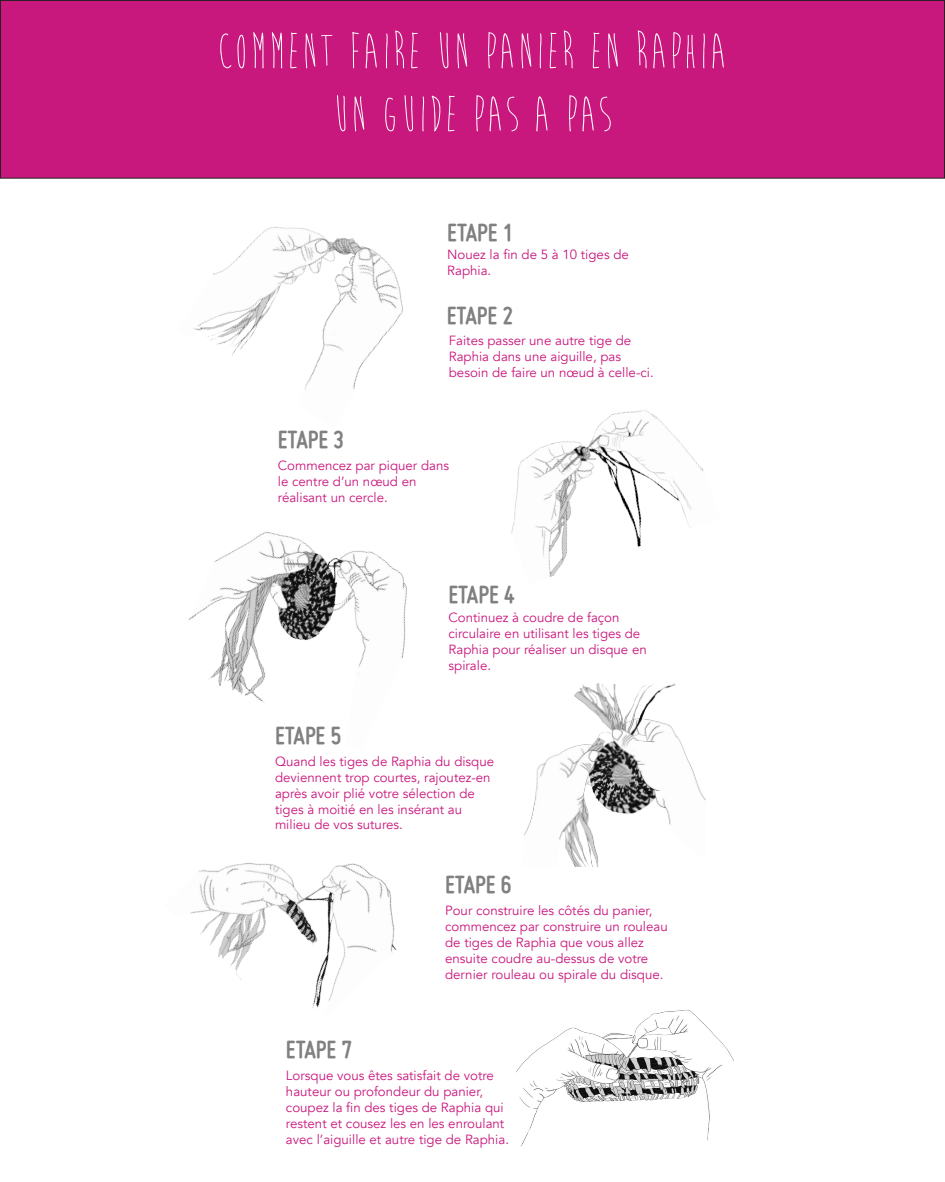
<style>
.page{position:relative;width:945px;height:1182px;background:#fff}
.page>*{position:absolute;margin:0;border:0;box-sizing:border-box;transform-origin:0 0}
.t1{font:52.5px "Brain Flower";color:#fff}
.t2{font:700 26.6px "Miso";color:#7f807f}
.t3{font:13.3px/15.9px "Avenir";color:#c9187d}
</style>
<div class="page">
<div style="left:0;top:0;width:945px;height:178px;background:#c9187d"></div>
<div style="left:0;top:0;width:945px;height:178px;border:1px solid #231f20"></div>
<img style="left:178px;top:176px;width:266px;height:214px">
<img style="left:511px;top:410px;width:193px;height:167px">
<img style="left:188px;top:532px;width:219px;height:171px">
<img style="left:524px;top:683px;width:182px;height:184px">
<img style="left:190px;top:863px;width:207px;height:145px">
<img style="left:517px;top:1009px;width:216px;height:137px">
<p class="t1" style="left:217px;top:24px;width:513px">COMMENT FAIRE UN PANIER EN RAPHIA</p>
<p class="t1" style="left:332px;top:87px;width:282px">UN GUIDE PAS A PAS</p>
<p class="t2" style="left:447px;top:217px;width:68px">ETAPE 1</p>
<p class="t3" style="left:447px;top:247px;width:183px">Nouez la fin de 5 à 10 tiges de<br>Raphia.</p>
<p class="t2" style="left:447px;top:301px;width:68px">ETAPE 2</p>
<p class="t3" style="left:449px;top:332px;width:184px">Faites passer une autre tige de</p>
<p class="t3" style="left:449px;top:348px;width:174px">Raphia dans une aiguille, pas</p>
<p class="t3" style="left:449px;top:364px;width:206px">besoin de faire un nœud à celle-ci.</p>
<p class="t2" style="left:278px;top:424px;width:68px">ETAPE 3</p>
<p class="t3" style="left:278px;top:457px;width:173px">Commencez par piquer dans le centre d’un nœud en</p>
<p class="t3" style="left:278px;top:489px;width:111px">réalisant un cercle.</p>
<p class="t2" style="left:448px;top:579px;width:68px">ETAPE 4</p>
<p class="t3" style="left:449px;top:609px;width:200px">Continuez à coudre de façon circulaire en utilisant les tiges de<br>Raphia pour réaliser un disque en spirale.</p>
<p class="t2" style="left:275px;top:720px;width:68px">ETAPE 5</p>
<p class="t3" style="left:275px;top:753px;width:221px">Quand les tiges de Raphia du disque deviennent trop courtes, rajoutez-en après avoir plié votre sélection de</p>
<p class="t3" style="left:275px;top:801px;width:189px">tiges à moitié en les insérant au</p>
<p class="t3" style="left:275px;top:817px;width:129px">milieu de vos sutures.</p>
<p class="t2" style="left:445px;top:869px;width:68px">ETAPE 6</p>
<p class="t3" style="left:445px;top:902px;width:224px">Pour construire les côtés du panier, commencez par construire un rouleau de tiges de Raphia que vous allez</p>
<p class="t3" style="left:445px;top:950px;width:220px">ensuite coudre au-dessus de votre dernier rouleau ou spirale du disque.</p>
<p class="t2" style="left:286px;top:1034px;width:68px">ETAPE 7</p>
<p class="t3" style="left:286px;top:1067px;width:225px">Lorsque vous êtes satisfait de votre hauteur ou profondeur du panier, coupez la fin des tiges de Raphia qui restent et cousez les en les enroulant avec l’aiguille et autre tige de Raphia.</p>
</div>
